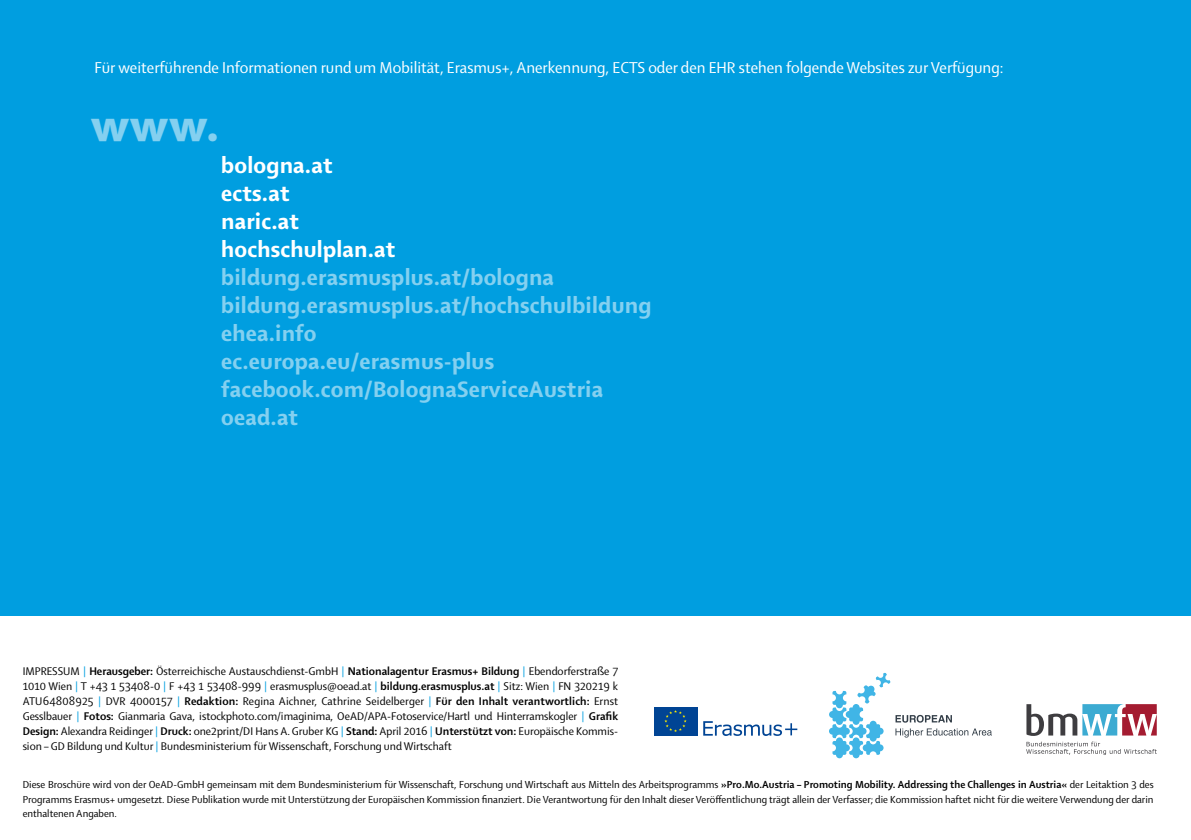
<style>
.page{position:relative;width:1191px;height:840px;background:#fff}
.page>*{position:absolute;margin:0;border:0;box-sizing:border-box;transform-origin:0 0}
.t1{font:800 48px "Shaker 2";color:#84d0f0}
.t2{font:800 24px/28px "Shaker 2";letter-spacing:.01em;color:#84d0f0}
.t3{font:800 24px/28px "Shaker 2";letter-spacing:.01em;color:#fff}
.t4{font:17px "Shaker 2";color:#fff}
.t5{font:12px/15px "Shaker 2";color:#000;text-align:justify}
.t6{font:11px/14.4px "Shaker 2";color:#000;text-align:justify}
.s1{color:#009ee0}
.s2{font-weight:700}
</style>
<div class="page">
<div style="left:0;top:0;width:1191px;height:615px;background:#009ee0"></div>
<svg style="left:1026px;top:704px;width:130px;height:31px"></svg>
<svg style="left:1026px;top:741px;width:130px;height:13px"></svg>
<svg style="left:703px;top:721px;width:94px;height:14px"></svg>
<div style="left:654px;top:706px;width:43px;height:29px;background:#004494"></div>
<svg style="left:664px;top:710px;width:22px;height:21px"></svg>
<svg style="left:829px;top:672px;width:163px;height:85px"></svg>
<h3 class="t4" style="left:95px;top:57px;width:910px">Für weiterführende Informationen rund um Mobilität, Erasmus+, Anerkennung, ECTS oder den EHR stehen folgende Websites zur Verfügung:</h3>
<h1 class="t1" style="left:91px;top:94px;width:130px">www.</h1>
<h2 class="t3" style="left:221px;top:150px;width:176px">bologna.at ects.at<br>naric.at hochschulplan.at</h2>
<h2 class="t2" style="left:221px;top:262px;width:432px">bildung.erasmusplus.at/bologna bildung.erasmusplus.at/hochschulbildung ehea.info<br>ec.europa.eu/erasmus-plus facebook.com/BolognaServiceAustria oead.at</h2>
<p class="t5" style="left:23px;top:662px;width:597px">IMPRESSUM <span class="s1">|</span> <span class="s2">Herausgeber:</span> Österreichische Austauschdienst-GmbH <span class="s1">|</span> <span class="s2">Nationalagentur Erasmus+ Bildung</span> <span class="s1">|</span> Ebendorferstraße 7<br>1010 Wien <span class="s1">|</span> T +43 1 53408-0 <span class="s1">|</span> F +43 1 53408-999 <span class="s1">|</span> erasmusplus@oead.at <span class="s1">|</span> <span class="s2">bildung.erasmusplus.at</span> <span class="s1">|</span> Sitz: Wien <span class="s1">|</span> FN 320219 k ATU64808925 <span class="s1">|</span> DVR 4000157 <span class="s1">|</span> <span class="s2">Redaktion:</span> Regina Aichner, Cathrine Seidelberger <span class="s1">|</span> <span class="s2">Für den Inhalt verantwortlich:</span> Ernst Gesslbauer <span class="s1">|</span> <span class="s2">Fotos:</span> Gianmaria Gava, istockphoto.com/imaginima, OeAD/APA-Fotoservice/Hartl und Hinterramskogler <span class="s1">|</span> <span class="s2">Grafik Design:</span> Alexandra Reidinger <span class="s1">|</span> <span class="s2">Druck:</span> one2print/DI Hans A. Gruber KG <span class="s1">|</span> <span class="s2">Stand:</span> April 2016 <span class="s1">|</span> <span class="s2">Unterstützt von:</span> Europäische Kommis&shy;sion – GD Bildung und Kultur <span class="s1">|</span> Bundesministerium für Wissenschaft, Forschung und Wirtschaft</p>
<p class="t6" style="left:23px;top:776px;width:1132px">Diese Broschüre wird von der OeAD-GmbH gemeinsam mit dem Bundesministerium für Wissenschaft, Forschung und Wirtschaft aus Mitteln des Arbeitsprogramms <span class="s2">»Pro.Mo.Austria – Promoting Mobility. Addressing the Challenges in Austria«</span> der Leitaktion 3 des Programms Erasmus+ umgesetzt. Diese Publikation wurde mit Unterstützung der Europäischen Kommission finanziert. Die Verantwortung für den Inhalt dieser Veröffentlichung trägt allein der Verfasser; die Kommission haftet nicht für die weitere Verwendung der darin enthaltenen Angaben.</p>
</div>
